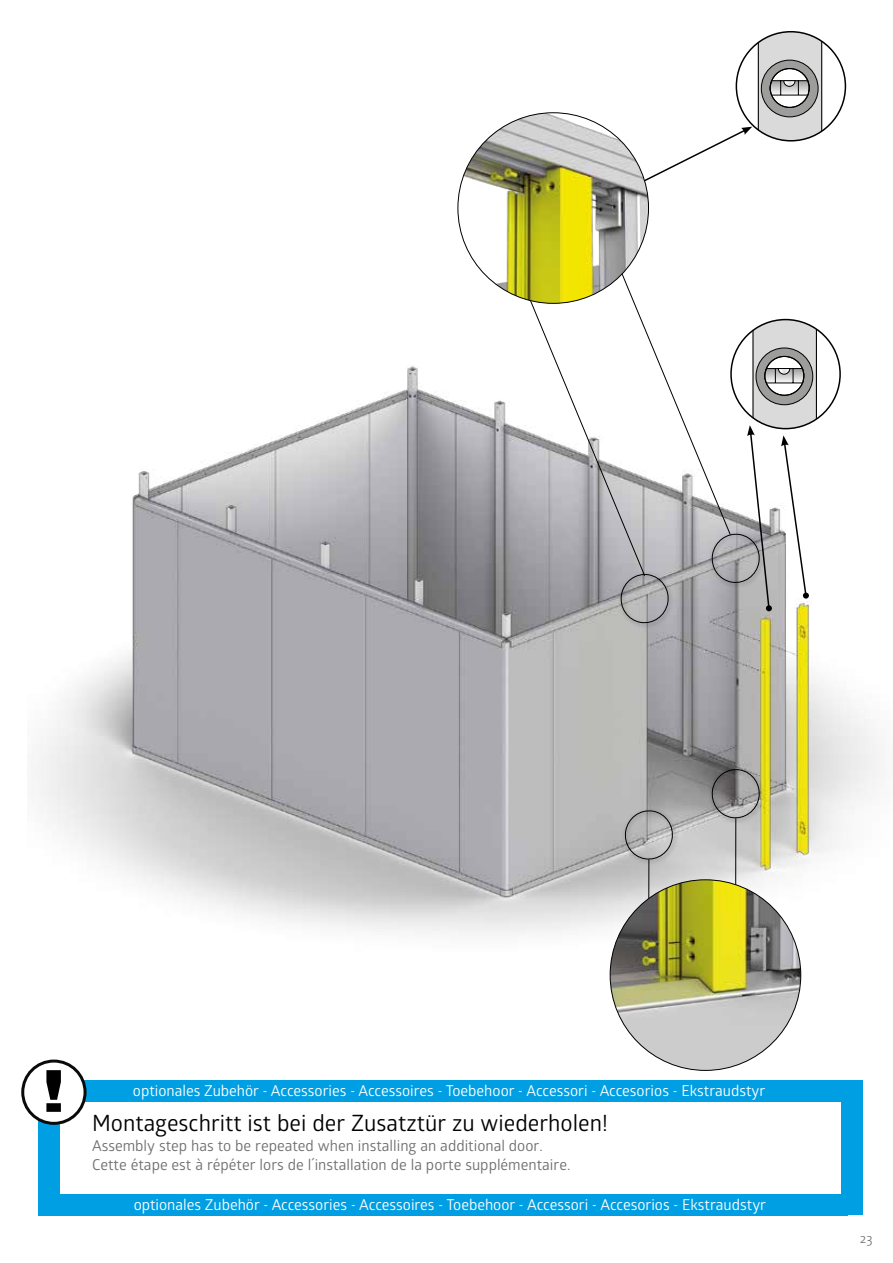
<style>
.page{position:relative;width:893px;height:1263px;background:#fff}
.page>*{position:absolute;margin:0;border:0;box-sizing:border-box;transform-origin:0 0}
.t1{font:22.5px "Glober";color:#000}
.t2{font:15px "Glober";color:#fff}
.t3{font:15px/19.5px "Glober";color:#706f6f}
.t4{font:300 13.5px "The Sans";color:#706f6f}
</style>
<div class="page">
<img style="left:36px;top:253px;width:843px;height:800px">
<svg style="left:603px;top:127px;width:149px;height:71px"></svg>
<svg style="left:758px;top:32px;width:64px;height:108px;background:#bebebd"></svg>
<div style="left:770px;top:68px;width:40px;height:40px;border:1px solid #000;border-radius:50%"></div>
<div style="left:736px;top:31px;width:110px;height:111px;border:2px solid #000;border-radius:50%"></div>
<div style="left:731px;top:320px;width:109px;height:109px;background:#fff;border-radius:50%"></div>
<div style="left:618px;top:571px;width:56px;height:58px;background:#000;opacity:.75"></div>
<div style="left:622px;top:807px;width:57px;height:58px;background:#000;opacity:.75"></div>
<svg style="left:623px;top:808px;width:52px;height:54px;background:#adadad"></svg>
<div style="left:709px;top:766px;width:56px;height:58px;background:#000;opacity:.75"></div>
<svg style="left:710px;top:767px;width:52px;height:53px;background:#8c8b88"></svg>
<svg style="left:529px;top:256px;width:288px;height:369px"></svg>
<hr style="left:648px;top:859px;width:1px;height:70px;background:#000">
<hr style="left:735px;top:818px;width:1px;height:103px;background:#000">
<img style="left:610px;top:880px;width:191px;height:190px;border-radius:95px">
<img style="left:458px;top:113px;width:190px;height:190px;border-radius:95px">
<div style="left:38px;top:1080px;width:22px;height:135px;background:#009fe3"></div>
<div style="left:67px;top:1080px;width:783px;height:22px;background:#009fe3"></div>
<div style="left:23px;top:1061px;width:62px;height:62px;background:#fff;border-radius:50%"></div>
<div style="left:21px;top:1059px;width:66px;height:66px;border:3px solid #0a0a0a;border-radius:50%"></div>
<svg style="left:46px;top:1070px;width:15px;height:42px"></svg>
<div style="left:842px;top:1080px;width:21px;height:135px;background:#009fe3"></div>
<div style="left:38px;top:1194px;width:810px;height:21px;background:#009fe3"></div>
<p class="t2" style="left:133px;top:1080px;width:634px">optionales Zubehör - Accessories - Accessoires - Toebehoor - Accessori - Accesorios - Ekstraudstyr</p>
<h1 class="t1" style="left:92px;top:1107px;width:517px">Montageschritt ist bei der Zusatztür zu wiederholen!</h1>
<p class="t3" style="left:92px;top:1135px;width:480px">Assembly step has to be repeated when installing an additional door.<br>Cette étape est à répéter lors de l´installation de la porte supplémentaire.</p>
<p class="t2" style="left:134px;top:1194px;width:634px">optionales Zubehör - Accessories - Accessoires - Toebehoor - Accessori - Accesorios - Ekstraudstyr</p>
<p class="t4" style="left:860px;top:1227px;width:14px">23</p>
</div>
